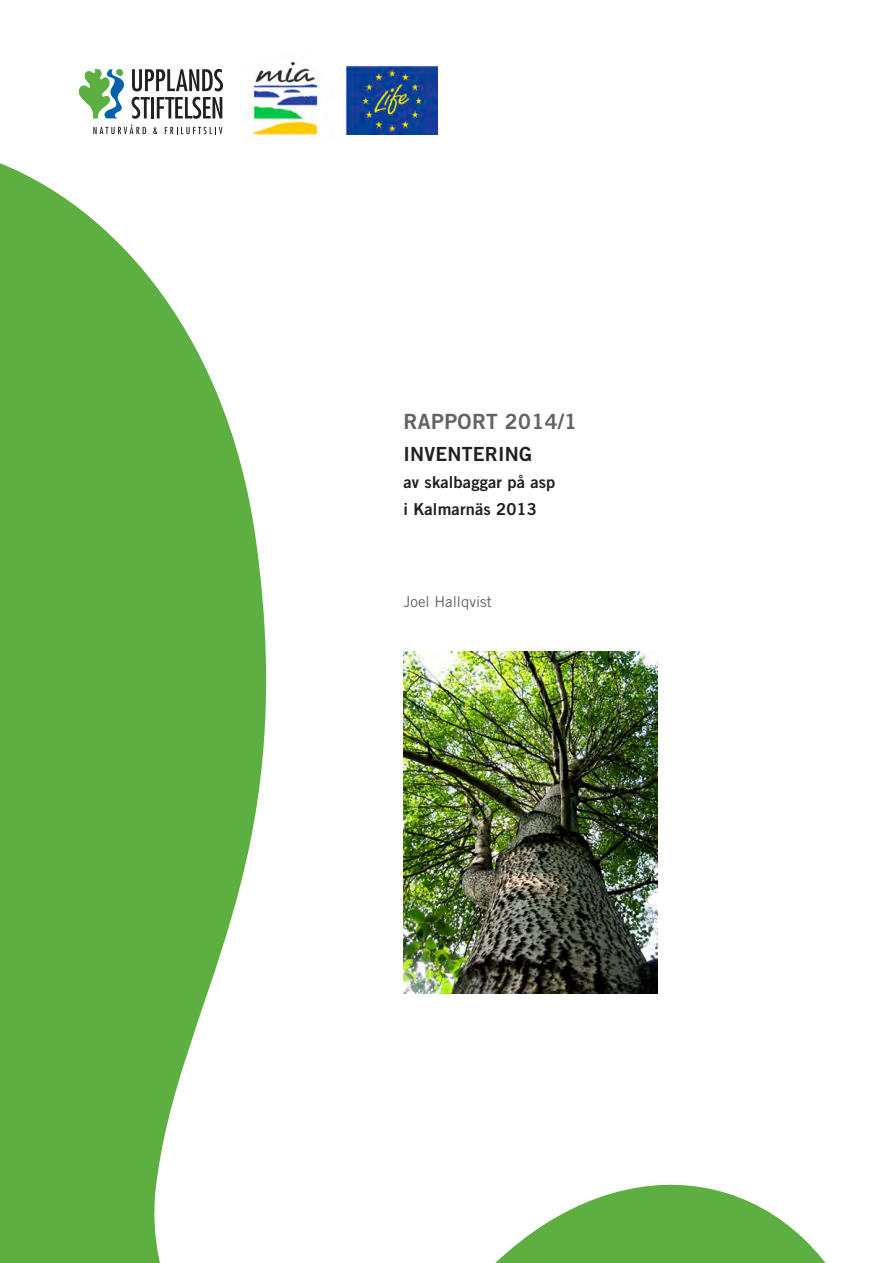
<style>
.page{position:relative;width:893px;height:1263px;background:#fff}
.page>*{position:absolute;margin:0;border:0;box-sizing:border-box;transform-origin:0 0}
.t1{font:21px "Trade Gothic Bold Two";letter-spacing:.02em;color:#636366}
.t2{font:19.5px "Trade Gothic Bold Two";letter-spacing:.01em;color:#231f20}
.t3{font:16.5px "Trade Gothic Bold Two";letter-spacing:.01em;color:#231f20}
.t4{font:15px "Trade Gothic";color:#636366}
</style>
<div class="page">
<hr style="left:0;top:0;width:39px;height:1px;background:#231f20">
<svg style="left:79px;top:69px;width:144px;height:50px"></svg>
<svg style="left:93px;top:125px;width:53px;height:9px"></svg>
<svg style="left:153px;top:127px;width:4px;height:7px"></svg>
<svg style="left:165px;top:127px;width:57px;height:7px"></svg>
<svg style="left:21px;top:172px;width:246px;height:1091px;fill:#5daf41"></svg>
<svg style="left:495px;top:1184px;width:331px;height:79px;fill:#5daf41"></svg>
<div style="left:0;top:163px;width:21px;height:1100px;background:#5daf41"></div>
<img style="left:404px;top:651px;width:254px;height:343px">
<img style="left:347px;top:67px;width:91px;height:68px">
<img style="left:248px;top:61px;width:73px;height:77px">
<p class="t1" style="left:403px;top:409px;width:175px">RAPPORT 2014/1</p>
<p class="t2" style="left:403px;top:442px;width:130px">INVENTERING</p>
<p class="t3" style="left:403px;top:472px;width:154px">av skalbaggar på asp</p>
<p class="t3" style="left:403px;top:499px;width:135px">i Kalmarnäs 2013</p>
<p class="t4" style="left:404px;top:593px;width:89px">Joel Hallqvist</p>
</div>
